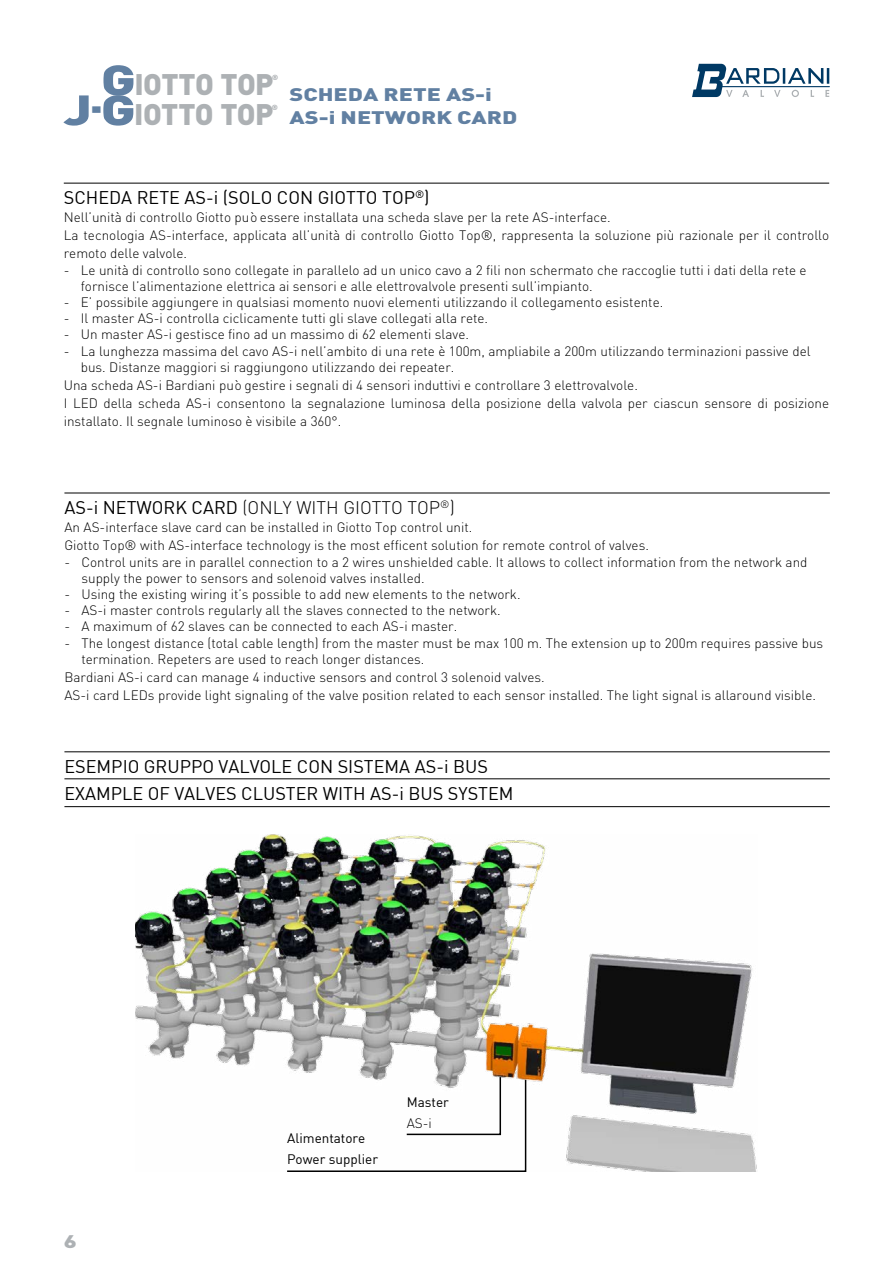
<style>
.page{position:relative;width:893px;height:1263px;background:#fff}
.page>*{position:absolute;margin:0;border:0;box-sizing:border-box;transform-origin:0 0}
.t1{font:900 29.4px "DIN";letter-spacing:-.02em;color:#adb1b4}
.t2{font:18px "DIN";color:#000}
.t3{font:300 18px "DIN";color:#000}
.t4{font:900 18px "DIN";color:#6180a2;scale:1.3 1}
.t5{font:900 18px "DIN";color:#adb1b4;scale:1.3 1}
.t6{font:300 13.5px/16.2px "DIN";color:#000}
.t7{font:13.5px "DIN";color:#000}
.t8{font:900 7.35px "DIN";color:#adb1b4}
.s1{font-size:42px;color:#6180a2}
.s2{font-weight:400}
</style>
<div class="page">
<svg style="left:692px;top:64px;width:138px;height:33px"></svg>
<hr style="left:64px;top:183px;width:765px;height:1px;background:#000">
<hr style="left:64px;top:751px;width:766px;height:1px;background:#000">
<hr style="left:64px;top:778px;width:766px;height:1px;background:#000">
<hr style="left:64px;top:806px;width:766px;height:1px;background:#000">
<hr style="left:64px;top:493px;width:766px;height:1px;background:#000">
<img style="left:135px;top:834px;width:622px;height:338px">
<h1 class="t1" style="left:101px;top:65px;width:174px"><span class="s1">G</span>IOTTO TOP</h1>
<p class="t8" style="left:272px;top:72px;width:8px">®</p>
<h1 class="t1" style="left:64px;top:95px;width:211px"><span class="s1">J-G</span>IOTTO TOP</h1>
<p class="t8" style="left:272px;top:102px;width:8px">®</p>
<p class="t4" style="left:290px;top:82px;width:157px">SCHEDA RETE AS-i</p>
<p class="t4" style="left:290px;top:105px;width:177px">AS-i NETWORK CARD</p>
<p class="t2" style="left:64px;top:187px;width:367px">SCHEDA RETE AS-i (SOLO CON GIOTTO TOP<sup>®</sup>)</p>
<p class="t6" style="left:64px;top:209px;width:548px">Nell’unità di controllo Giotto può essere installata una scheda slave per la rete AS-interface.</p>
<p class="t6" style="left:64px;top:226px;width:767px;line-height:18px">La tecnologia AS-interface, applicata all’unità di controllo Giotto Top®, rappresenta la soluzione più razionale per il controllo remoto delle valvole.</p>
<p class="t6" style="left:81px;top:262px;width:727px;text-indent:-17px">- Le unità di controllo sono collegate in parallelo ad un unico cavo a 2 fili non schermato che raccoglie tutti i dati della rete e fornisce l’alimentazione elettrica ai sensori e alle elettrovalvole presenti sull’impianto.</p>
<p class="t6" style="left:64px;top:294px;width:601px">- E’ possibile aggiungere in qualsiasi momento nuovi elementi utilizzando il collegamento esistente.</p>
<p class="t6" style="left:64px;top:310px;width:426px">- Il master AS-i controlla ciclicamente tutti gli slave collegati alla rete.</p>
<p class="t6" style="left:64px;top:326px;width:407px">- Un master AS-i gestisce fino ad un massimo di 62 elementi slave.</p>
<p class="t6" style="left:81px;top:343px;width:731px;text-indent:-17px">- La lunghezza massima del cavo AS-i nell’ambito di una rete è 100m, ampliabile a 200m utilizzando terminazioni passive del bus. Distanze maggiori si raggiungono utilizzando dei repeater.</p>
<p class="t6" style="left:64px;top:377px;width:576px">Una scheda AS-i Bardiani può gestire i segnali di 4 sensori induttivi e controllare 3 elettrovalvole.</p>
<p class="t6" style="left:64px;top:394px;width:767px;line-height:18px">I LED della scheda AS-i consentono la segnalazione luminosa della posizione della valvola per ciascun sensore di posizione installato. Il segnale luminoso è visibile a 360°.</p>
<p class="t3" style="left:64px;top:497px;width:392px"><span class="s2">AS-i NETWORK CARD</span> (ONLY WITH GIOTTO TOP<sup>®</sup>)</p>
<p class="t6" style="left:64px;top:519px;width:409px">An AS-interface slave card can be installed in Giotto Top control unit.</p>
<p class="t6" style="left:64px;top:537px;width:586px">Giotto Top® with AS-interface technology is the most efficent solution for remote control of valves.</p>
<p class="t6" style="left:81px;top:553px;width:728px;text-indent:-17px">- Control units are in parallel connection to a 2 wires unshielded cable. It allows to collect information from the network and supply the power to sensors and solenoid valves installed.</p>
<p class="t6" style="left:64px;top:586px;width:458px">- Using the existing wiring it’s possible to add new elements to the network.</p>
<p class="t6" style="left:64px;top:602px;width:438px">- AS-i master controls regularly all the slaves connected to the network.</p>
<p class="t6" style="left:64px;top:618px;width:394px">- A maximum of 62 slaves can be connected to each AS-i master.</p>
<p class="t6" style="left:81px;top:634px;width:743px;text-indent:-17px">- The longest distance (total cable length) from the master must be max 100 m. The extension up to 200m requires passive bus termination. Repeters are used to reach longer distances.</p>
<p class="t6" style="left:64px;top:669px;width:482px">Bardiani AS-i card can manage 4 inductive sensors and control 3 solenoid valves.</p>
<p class="t6" style="left:64px;top:687px;width:753px">AS-i card LEDs provide light signaling of the valve position related to each sensor installed. The light signal is allaround visible.</p>
<p class="t2" style="left:64px;top:755px;width:425px">ESEMPIO GRUPPO VALVOLE CON SISTEMA AS-i BUS</p>
<p class="t2" style="left:64px;top:782px;width:451px">EXAMPLE OF VALVES CLUSTER WITH AS-i BUS SYSTEM</p>
<h2 class="t5" style="left:64px;top:1229px;width:12px">6</h2>
<p class="t7" style="left:287px;top:1129px;width:80px">Alimentatore</p>
<p class="t7" style="left:287px;top:1150px;width:92px">Power supplier</p>
<p class="t7" style="left:407px;top:1093px;width:44px">Master</p>
<p class="t6" style="left:407px;top:1115px;width:27px">AS-i</p>
</div>
